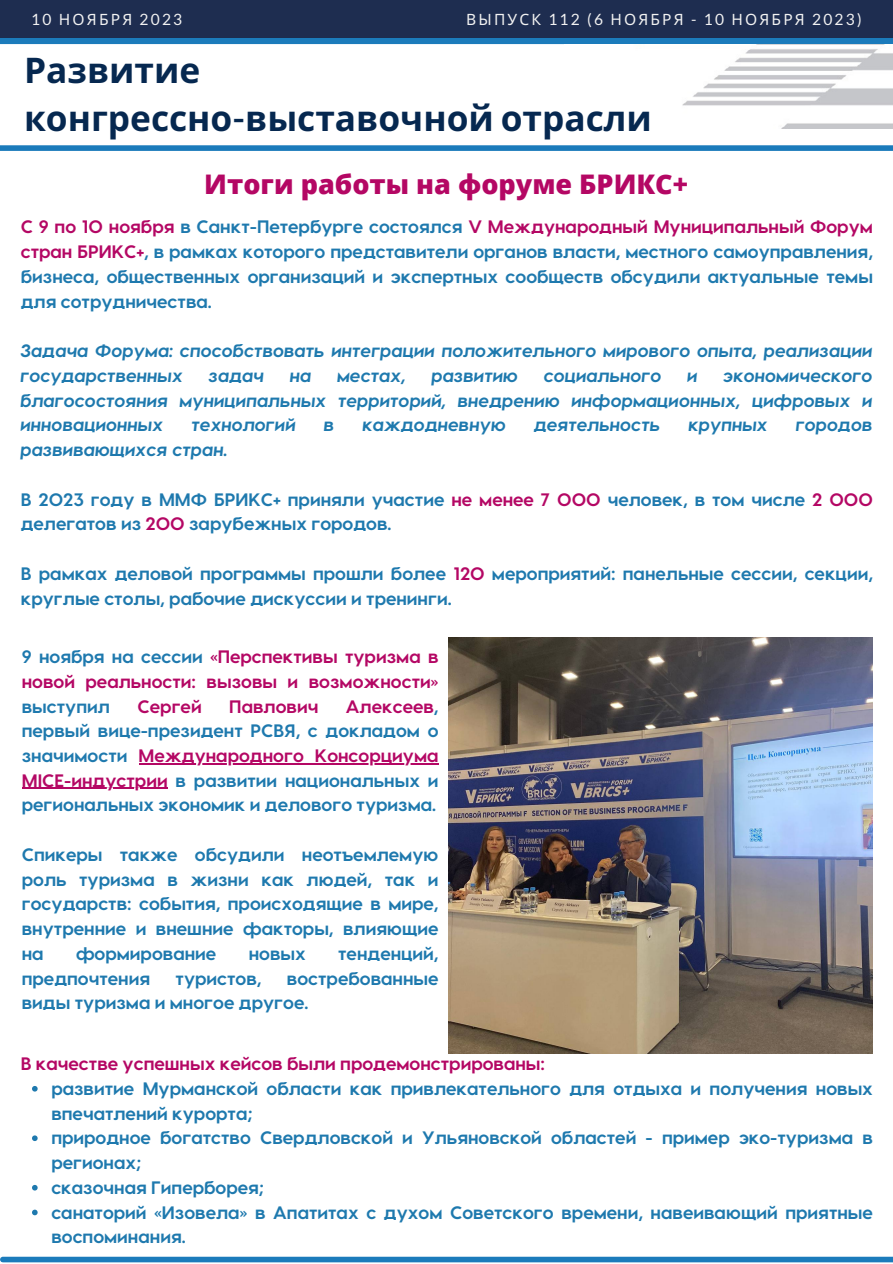
<style>
.page{position:relative;width:893px;height:1264px;background:#fff}
.page>*{position:absolute;margin:0;border:0;box-sizing:border-box;transform-origin:0 0}
.t1{font:700 35.25px "Noto Sans";color:#062850}
.t2{font:800 27px "Open Sans";color:#b40764}
.t3{font:700 18px/24.8px "Visby CF";color:#1e79ae}
.t4{font:italic 700 18px/24.8px "Visby CF";color:#1e79ae}
.t5{font:700 18px/24.8px "Visby CF";color:#b40764;text-align:justify}
.t6{font:15.6px "Noto Sans";letter-spacing:.14em;color:#f2f2f2}
.t7{font:15.6px "Lato";letter-spacing:.14em;color:#f2f2f2}
.s1{font-family:"Noto Sans"}
.s2{font-family:"Lato"}
.s3{color:#b40764}
.s4{color:#1e79ae}
</style>
<div class="page">
<div style="left:0;top:0;width:892px;height:38px;background:#1e2d50"></div>
<div style="left:3px;top:1256px;width:889px;height:6px;background:#1b7bbb"></div>
<div style="left:0;top:145px;width:892px;height:6px;background:#1b7bbb"></div>
<img style="left:682px;top:49px;width:210px;height:79px">
<div style="left:0;top:38px;width:892px;height:6px;background:#1b7bbb"></div>
<img style="left:448px;top:637px;width:424px;height:416px">
<hr style="left:139px;top:763px;width:299px;height:1px;background:#b40764">
<hr style="left:22px;top:787px;width:146px;height:2px;background:#b40764">
<svg style="left:32px;top:1086px;width:6px;height:5px"></svg>
<svg style="left:32px;top:1135px;width:6px;height:6px"></svg>
<svg style="left:32px;top:1184px;width:6px;height:6px"></svg>
<svg style="left:32px;top:1209px;width:6px;height:6px"></svg>
<p class="t7" style="left:31px;top:10px;width:152px">10 <span class="s1">НОЯБРЯ</span> 2023</p>
<p class="t6" style="left:466px;top:8px;width:397px">ВЫПУСК <span class="s2">112 (6</span> НОЯБРЯ <span class="s2">- 10</span> НОЯБРЯ <span class="s2">2023)</span></p>
<p class="t1" style="left:24px;top:45px;width:178px">Развитие</p>
<p class="t1" style="left:24px;top:93px;width:629px">конгрессно<span class="s2">-</span>выставочной отрасли</p>
<p class="t2" style="left:204px;top:165px;width:485px">Итоги работы на форуме БРИКС+</p>
<p class="t3" style="left:21px;top:214px;width:853px;text-align:justify"><span class="s3">С 9 по 10 ноября</span> в Санкт-Петербурге состоялся <span class="s3">V Международный Муниципальный Форум стран БРИКС+</span>, в рамках которого представители органов власти, местного самоуправления, бизнеса, общественных организаций и экспертных сообществ обсудили актуальные темы для сотрудничества.</p>
<p class="t4" style="left:21px;top:337px;width:853px">Задача Форума: способствовать интеграции положительного мирового опыта, реализации государственных</p>
<p class="t4" style="left:21px;top:362px;width:853px;text-align:justify;text-indent:702px">экономического благосостояния муниципальных территорий, внедрению информационных, цифровых и инновационных</p>
<p class="t4" style="left:209px;top:362px;width:57px">задач</p>
<p class="t4" style="left:290px;top:362px;width:23px">на</p>
<p class="t4" style="left:337px;top:362px;width:70px">местах,</p>
<p class="t4" style="left:432px;top:362px;width:88px">развитию</p>
<p class="t4" style="left:544px;top:362px;width:119px">социального</p>
<p class="t4" style="left:687px;top:362px;width:12px">и</p>
<p class="t4" style="left:192px;top:411px;width:106px">технологий</p>
<p class="t4" style="left:324px;top:411px;width:12px">в</p>
<p class="t4" style="left:363px;top:411px;width:145px">каждодневную</p>
<p class="t4" style="left:534px;top:411px;width:128px">деятельность</p>
<p class="t4" style="left:688px;top:411px;width:81px">крупных</p>
<p class="t4" style="left:796px;top:411px;width:78px">городов</p>
<p class="t4" style="left:21px;top:436px;width:209px">развивающихся стран.</p>
<p class="t3" style="left:21px;top:486px;width:853px">В 2023 году в ММФ БРИКС+ приняли участие <span class="s3">не менее 7 000</span> человек, в том числе <span class="s3">2 000 </span>делегатов из <span class="s3">200</span> зарубежных городов.</p>
<p class="t3" style="left:21px;top:560px;width:853px">В рамках деловой программы прошли более <span class="s3">120</span> мероприятий: панельные сессии, секции, круглые столы, рабочие дискуссии и тренинги.</p>
<p class="t5" style="left:22px;top:643px;width:418px"><span class="s4">9 ноября на сессии</span> «Перспективы туризма в новой реальности: вызовы и возможности» <span class="s4">выступил</span></p>
<p class="t5" style="left:138px;top:692px;width:66px">Сергей</p>
<p class="t5" style="left:229px;top:692px;width:91px">Павлович</p>
<p class="t3" style="left:22px;top:692px;width:418px;text-align:justify;text-indent:324px"><span class="s3">Алексеев</span>, первый вице-президент РСВЯ, с докладом о значимости <span class="s3">Международного Консорциума MICE-индустрии</span> в развитии национальных и региональных экономик и делового туризма.</p>
<p class="t3" style="left:22px;top:841px;width:418px;text-align:justify">Спикеры также обсудили неотъемлемую роль туризма в жизни как людей, так и государств: события, происходящие в мире, внутренние и внешние факторы, влияющие на</p>
<p class="t3" style="left:76px;top:940px;width:142px">формирование</p>
<p class="t3" style="left:249px;top:940px;width:59px">новых</p>
<p class="t3" style="left:338px;top:940px;width:102px">тенденций,</p>
<p class="t3" style="left:22px;top:964px;width:130px">предпочтения</p>
<p class="t3" style="left:175px;top:964px;width:87px">туристов,</p>
<p class="t3" style="left:22px;top:964px;width:418px;text-indent:265px">востребованные виды туризма и многое другое.</p>
<p class="t5" style="left:21px;top:1050px;width:525px">В качестве успешных кейсов были продемонстрированы:</p>
<p class="t3" style="left:51px;top:1075px;width:823px">развитие Мурманской области как привлекательного для отдыха и получения новых впечатлений курорта;</p>
<p class="t3" style="left:51px;top:1124px;width:823px">природное богатство Свердловской и Ульяновской областей - пример эко-туризма в регионах;</p>
<p class="t3" style="left:51px;top:1174px;width:214px">сказочная Гиперборея;</p>
<p class="t3" style="left:51px;top:1198px;width:823px">санаторий «Изовела» в Апатитах с духом Советского времени, навеивающий приятные воспоминания.</p>
</div>
